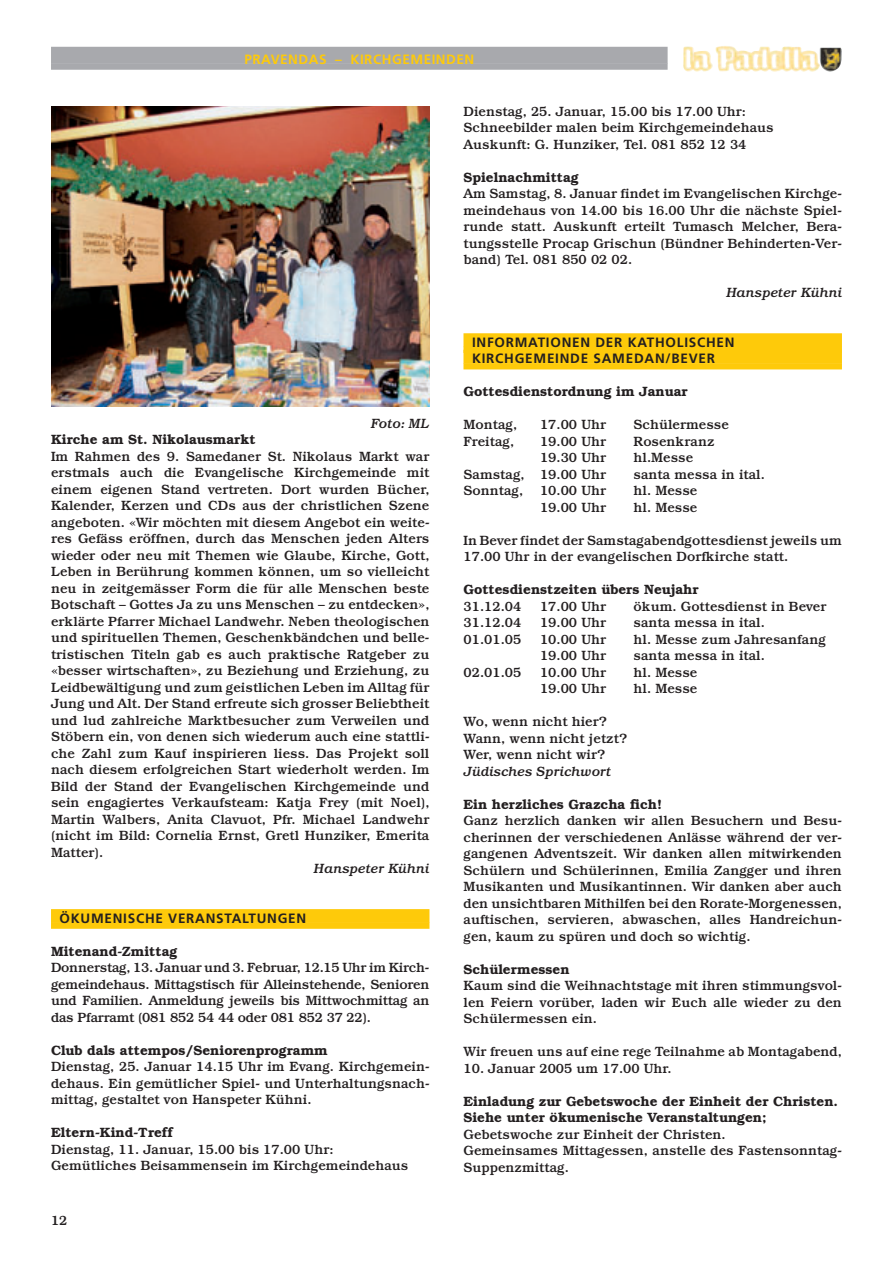
<style>
.page{position:relative;width:893px;height:1263px;background:#fff}
.page>*{position:absolute;margin:0;border:0;box-sizing:border-box;transform-origin:0 0}
.t1{font:500 13.5px/16.5px "Bookman";color:#231f20;text-align:justify}
.t2{font:600 13.5px/16.5px "Bookman";color:#231f20}
.t3{font:700 13.5px/16.5px "Frutiger";letter-spacing:.055em;color:#231f20}
.t4{font:italic 500 13.5px "Bookman";color:#231f20}
.t5{font:700 13.5px "Frutiger";letter-spacing:.04em;color:#feca0a}
</style>
<div class="page">
<img style="left:683px;top:46px;width:159px;height:26px">
<div style="left:51px;top:47px;width:617px;height:17px;background:#a8a9ad"></div>
<div style="left:51px;top:63px;width:617px;height:7px;background:#a8a9ad"></div>
<div style="left:51px;top:909px;width:378px;height:14px;background:#feca0a"></div>
<div style="left:51px;top:922px;width:378px;height:7px;background:#feca0a"></div>
<div style="left:463px;top:333px;width:379px;height:14px;background:#feca0a"></div>
<div style="left:463px;top:347px;width:379px;height:6px;background:#feca0a"></div>
<div style="left:463px;top:350px;width:379px;height:14px;background:#feca0a"></div>
<div style="left:463px;top:363px;width:379px;height:6px;background:#feca0a"></div>
<img style="left:51px;top:106px;width:378px;height:300px">
<p class="t5" style="left:244px;top:53px;width:231px">PRAVENDAS – KIRCHGEMEINDEN</p>
<p class="t4" style="left:371px;top:418px;width:60px">Foto: ML</p>
<p class="t2" style="left:51px;top:432px;width:206px">Kirche am St. Nikolausmarkt</p>
<p class="t1" style="left:51px;top:449px;width:380px">Im Rahmen des 9. Samedaner St. Nikolaus Markt war erstmals auch die Evangelische Kirchgemeinde mit einem eigenen Stand vertreten. Dort wurden Bücher, Kalender, Kerzen und CDs aus der christlichen Szene angeboten. «Wir möchten mit diesem Angebot ein weite&shy;res Gefäss eröffnen, durch das Menschen jeden Alters wieder oder neu mit Themen wie Glaube, Kirche, Gott, Leben in Berührung kommen können, um so vielleicht neu in zeitgemässer Form die für alle Menschen beste Botschaft – Gottes Ja zu uns Menschen – zu entdecken», erklärte Pfarrer Michael Landwehr. Neben theologischen und spirituellen Themen, Geschenkbändchen und belle&shy;tristischen Titeln gab es auch praktische Ratgeber zu «besser wirtschaften», zu Beziehung und Erziehung, zu Leidbewältigung und zum geistlichen Leben im Alltag für Jung und Alt. Der Stand erfreute sich grosser Beliebtheit und lud zahlreiche Marktbesucher zum Verweilen und Stöbern ein, von denen sich wiederum auch eine stattli&shy;che Zahl zum Kauf inspirieren liess. Das Projekt soll nach diesem erfolgreichen Start wiederholt werden. Im Bild der Stand der Evangelischen Kirchgemeinde und sein engagiertes Verkaufsteam: Katja Frey (mit Noel), Martin Walbers, Anita Clavuot, Pfr. Michael Landwehr (nicht im Bild: Cornelia Ernst, Gretl Hunziker, Emerita Matter).</p>
<p class="t4" style="left:314px;top:864px;width:117px">Hanspeter Kühni</p>
<p class="t3" style="left:60px;top:911px;width:248px">ÖKUMENISCHE VERANSTALTUNGEN</p>
<p class="t2" style="left:51px;top:944px;width:128px">Mitenand-Zmittag</p>
<p class="t1" style="left:51px;top:961px;width:380px">Donnerstag, 13. Januar und 3. Februar, 12.15 Uhr im Kirch&shy;gemeindehaus. Mittagstisch für Alleinstehende, Senioren und Familien. Anmeldung jeweils bis Mittwochmittag an das Pfarramt (081 852 54 44 oder 081 852 37 22).</p>
<p class="t2" style="left:51px;top:1043px;width:278px">Club dals attempos/Seniorenprogramm</p>
<p class="t1" style="left:51px;top:1060px;width:380px">Dienstag, 25. Januar 14.15 Uhr im Evang. Kirchgemein&shy;dehaus. Ein gemütlicher Spiel- und Unterhaltungsnach&shy;mittag, gestaltet von Hanspeter Kühni.</p>
<p class="t2" style="left:51px;top:1125px;width:123px">Eltern-Kind-Treff</p>
<p class="t1" style="left:51px;top:1142px;width:359px">Dienstag, 11. Januar, 15.00 bis 17.00 Uhr:<br>Gemütliches Beisammensein im Kirchgemeindehaus</p>
<p class="t1" style="left:51px;top:1213px;width:18px">12</p>
<p class="t1" style="left:463px;top:104px;width:312px;text-align:left">Dienstag, 25. Januar, 15.00 bis 17.00 Uhr:<br>Schneebilder malen beim Kirchgemeindehaus<br>Auskunft: G. Hunziker, Tel. 081 852 12 34</p>
<p class="t2" style="left:463px;top:170px;width:117px">Spielnachmittag</p>
<p class="t1" style="left:463px;top:187px;width:380px">Am Samstag, 8. Januar findet im Evangelischen Kirchge&shy;meindehaus von 14.00 bis 16.00 Uhr die nächste Spiel&shy;runde statt. Auskunft erteilt Tumasch Melcher, Bera&shy;tungsstelle Procap Grischun (Bündner Behinderten-Ver&shy;band) Tel. 081 850 02 02.</p>
<p class="t4" style="left:726px;top:288px;width:117px">Hanspeter Kühni</p>
<p class="t3" style="left:472px;top:335px;width:264px">INFORMATIONEN DER KATHOLISCHEN<br>KIRCHGEMEINDE SAMEDAN/BEVER</p>
<p class="t2" style="left:463px;top:385px;width:226px">Gottesdienstordnung im Januar</p>
<p class="t1" style="left:463px;top:418px;width:55px">Montag,</p>
<p class="t1" style="left:540px;top:418px;width:68px">17.00 Uhr</p>
<p class="t1" style="left:634px;top:418px;width:97px">Schülermesse</p>
<p class="t1" style="left:463px;top:434px;width:52px">Freitag,</p>
<p class="t1" style="left:540px;top:434px;width:68px">19.00 Uhr</p>
<p class="t1" style="left:634px;top:434px;width:83px">Rosenkranz</p>
<p class="t1" style="left:540px;top:451px;width:68px">19.30 Uhr</p>
<p class="t1" style="left:634px;top:451px;width:61px">hl.Messe</p>
<p class="t1" style="left:463px;top:467px;width:144px">Samstag, 19.00 Uhr</p>
<p class="t1" style="left:634px;top:467px;width:133px">santa messa in ital.</p>
<p class="t1" style="left:463px;top:484px;width:61px">Sonntag,</p>
<p class="t1" style="left:540px;top:484px;width:68px">10.00 Uhr</p>
<p class="t1" style="left:634px;top:484px;width:65px">hl. Messe</p>
<p class="t1" style="left:540px;top:500px;width:68px">19.00 Uhr</p>
<p class="t1" style="left:634px;top:500px;width:65px">hl. Messe</p>
<p class="t1" style="left:463px;top:533px;width:380px">In Bever findet der Samstagabendgottesdienst jeweils um<br>17.00 Uhr in der evangelischen Dorfkirche statt.</p>
<p class="t2" style="left:463px;top:583px;width:237px">Gottesdienstzeiten übers Neujahr</p>
<p class="t1" style="left:463px;top:599px;width:59px">31.12.04</p>
<p class="t1" style="left:540px;top:599px;width:68px">17.00 Uhr</p>
<p class="t1" style="left:634px;top:599px;width:194px">ökum. Gottesdienst in Bever</p>
<p class="t1" style="left:463px;top:616px;width:59px">31.12.04</p>
<p class="t1" style="left:540px;top:616px;width:68px">19.00 Uhr</p>
<p class="t1" style="left:634px;top:616px;width:133px">santa messa in ital.</p>
<p class="t1" style="left:463px;top:632px;width:59px">01.01.05</p>
<p class="t1" style="left:540px;top:632px;width:68px">10.00 Uhr</p>
<p class="t1" style="left:634px;top:632px;width:194px">hl. Messe zum Jahresanfang</p>
<p class="t1" style="left:540px;top:649px;width:68px">19.00 Uhr</p>
<p class="t1" style="left:634px;top:649px;width:133px">santa messa in ital.</p>
<p class="t1" style="left:463px;top:665px;width:59px">02.01.05</p>
<p class="t1" style="left:540px;top:665px;width:68px">10.00 Uhr</p>
<p class="t1" style="left:634px;top:665px;width:65px">hl. Messe</p>
<p class="t1" style="left:540px;top:682px;width:68px">19.00 Uhr</p>
<p class="t1" style="left:634px;top:682px;width:65px">hl. Messe</p>
<p class="t1" style="left:463px;top:715px;width:165px;text-align:left">Wo, wenn nicht hier?<br>Wann, wenn nicht jetzt?<br>Wer, wenn nicht wir?</p>
<p class="t4" style="left:463px;top:766px;width:149px">Jüdisches Sprichwort</p>
<p class="t2" style="left:463px;top:797px;width:200px">Ein herzliches Grazcha fich!</p>
<p class="t1" style="left:463px;top:814px;width:380px">Ganz herzlich danken wir allen Besuchern und Besu&shy;cherinnen der verschiedenen Anlässe während der ver&shy;gangenen Adventszeit. Wir danken allen mitwirkenden Schülern und Schülerinnen, Emilia Zangger und ihren Musikanten und Musikantinnen. Wir danken aber auch den unsichtbaren Mithilfen bei den Rorate-Morgenessen, auftischen, servieren, abwaschen, alles Handreichun&shy;gen, kaum zu spüren und doch so wichtig.</p>
<p class="t2" style="left:463px;top:962px;width:108px">Schülermessen</p>
<p class="t1" style="left:463px;top:979px;width:380px">Kaum sind die Weihnachtstage mit ihren stimmungsvol&shy;len Feiern vorüber, laden wir Euch alle wieder zu den Schülermessen ein.</p>
<p class="t1" style="left:463px;top:1045px;width:380px">Wir freuen uns auf eine rege Teilnahme ab Montagabend,</p>
<p class="t1" style="left:463px;top:1061px;width:210px">10. Januar 2005 um 17.00 Uhr.</p>
<p class="t2" style="left:463px;top:1094px;width:376px">Einladung zur Gebetswoche der Einheit der Christen.<br>Siehe unter ökumenische Veranstaltungen;</p>
<p class="t1" style="left:463px;top:1127px;width:380px;text-align:left">Gebetswoche zur Einheit der Christen.<br>Gemeinsames Mittagessen, anstelle des Fastensonntag-<br>Suppenzmittag.</p>
</div>
